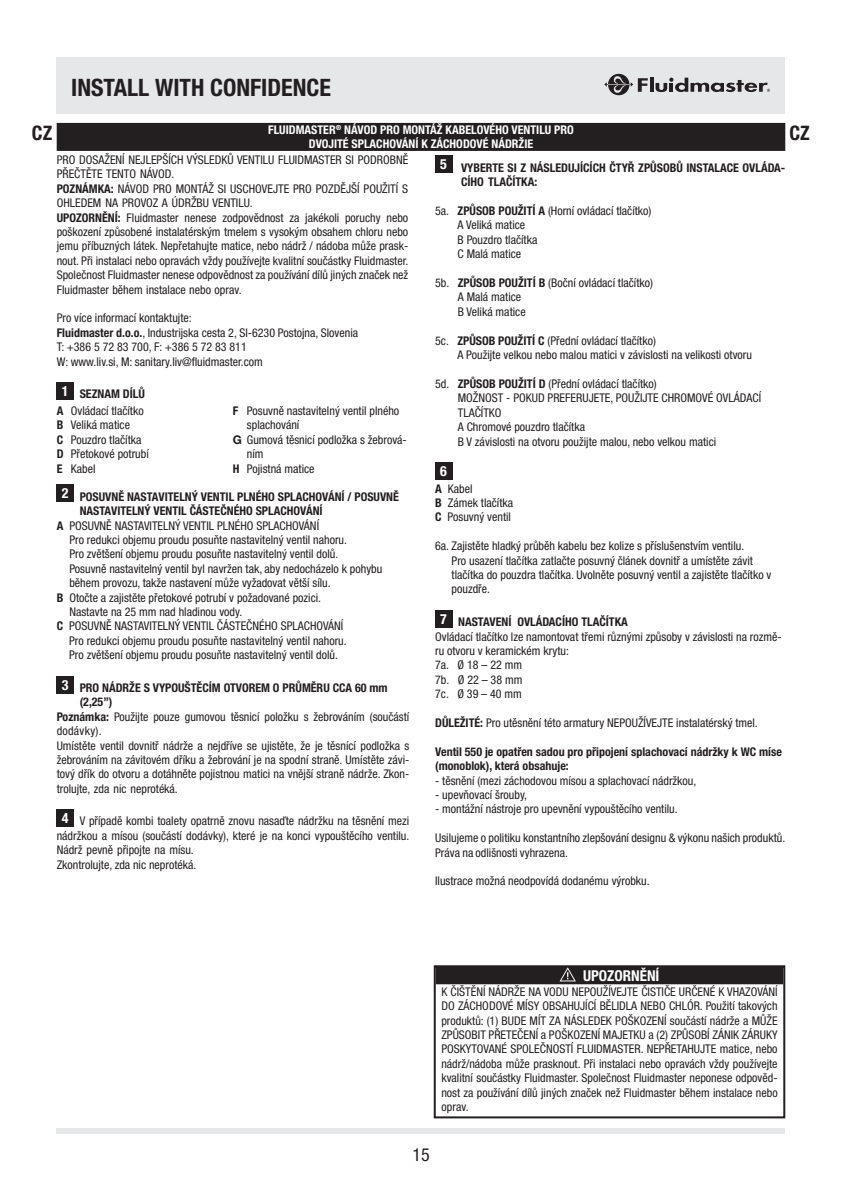
<style>
.page{position:relative;width:842px;height:1191px;background:#fff}
.page>*{position:absolute;margin:0;border:0;box-sizing:border-box;transform-origin:0 0}
.t1{font:700 condensed 24px "Helvetica Neue LT Pro";color:#231f20}
.t2{font:700 condensed 20px "Helvetica Neue LT Pro";color:#231f20}
.t3{font:condensed 18px "Helvetica Neue LT Pro";color:#231f20}
.t4{font:700 condensed 15px "Helvetica Neue LT Pro";color:#fff}
.t5{font:700 condensed 14px "Helvetica Neue LT Pro";color:#fff}
.t6{font:condensed 12px/14.4px "Helvetica Neue LT Pro";color:#231f20}
.t7{font:700 condensed 12px/14.4px "Helvetica Neue LT Pro";color:#231f20}
.t8{font:700 condensed 12px/14.4px "Helvetica Neue LT Pro";color:#fff;text-align:center}
.t9{font:condensed 12px "Helvetica Neue LT Pro";letter-spacing:.02em;color:#231f20}
.s1{font-weight:700}
.s2{font-weight:700;font-stretch:normal}
</style>
<div class="page">
<div style="left:57px;top:57px;width:728px;height:56px;background:#e6e7e9"></div>
<hr style="left:650px;top:78px;width:3px;height:14px;background:#231f20">
<svg style="left:655px;top:78px;width:115px;height:14px"></svg>
<svg style="left:604px;top:74px;width:44px;height:21px"></svg>
<div style="left:57px;top:1128px;width:728px;height:6px;background:#e6e7e9"></div>
<div style="left:57px;top:123px;width:728px;height:28px;background:#231f20"></div>
<div style="left:57px;top:485px;width:17px;height:17px;background:#231f20"></div>
<div style="left:57px;top:676px;width:17px;height:17px;background:#231f20"></div>
<div style="left:57px;top:809px;width:17px;height:17px;background:#231f20"></div>
<div style="left:435px;top:156px;width:17px;height:17px;background:#231f20"></div>
<div style="left:435px;top:462px;width:17px;height:17px;background:#231f20"></div>
<div style="left:435px;top:610px;width:17px;height:17px;background:#231f20"></div>
<div style="left:57px;top:382px;width:17px;height:17px;background:#231f20"></div>
<div style="left:436px;top:966px;width:347px;height:18px;background:#231f20"></div>
<svg style="left:560px;top:968px;width:16px;height:13px"></svg>
<div style="left:434px;top:965px;width:351px;height:153px;border:2px solid #231f20"></div>
<h1 class="t1" style="left:71px;top:73px;width:261px">INSTALL WITH CONFIDENCE</h1>
<p class="t8" style="left:268px;top:122px;width:307px">FLUIDMASTER<sup>®</sup> NÁVOD PRO MONTÁŽ KABELOVÉHO VENTILU PRO<br>DVOJITÉ SPLACHOVÁNÍ K ZÁCHODOVÉ NÁDRŽIE</p>
<h2 class="t2" style="left:32px;top:120px;width:22px">CZ</h2>
<h2 class="t2" style="left:789px;top:120px;width:22px">CZ</h2>
<p class="t6" style="left:57px;top:152px;width:353px">PRO DOSAŽENÍ NEJLEPŠÍCH VÝSLEDKŮ VENTILU FLUIDMASTER SI PODROBNĚ PŘEČTĚTE TENTO NÁVOD.<br><span class="s1">POZNÁMKA:</span> NÁVOD PRO MONTÁŽ SI USCHOVEJTE PRO POZDĚJŠÍ POUŽITÍ S OHLEDEM NA PROVOZ A ÚDRŽBU VENTILU.<br><span class="s1">UPOZORNĚNÍ:</span> Fluidmaster nenese zodpovědnost za jakékoli poruchy nebo poškození způsobené instalatérským tmelem s vysokým obsahem chloru nebo jemu příbuzných látek. Nepřetahujte matice, nebo nádrž / nádoba může prask&shy;nout. Při instalaci nebo opravách vždy používejte kvalitní součástky Fluidmaster.<br>Společnost Fluidmaster nenese odpovědnost za používání dílů jiných značek než Fluidmaster během instalace nebo oprav.</p>
<p class="t6" style="left:57px;top:311px;width:303px">Pro více informací kontaktujte:<br><span class="s1">Fluidmaster d.o.o.</span>, Industrijska cesta 2, SI-6230 Postojna, Slovenia T: +386 5 72 83 700, F: +386 5 72 83 811<br>W: www.liv.si, M: sanitary.liv@fluidmaster.com</p>
<p class="t7" style="left:62px;top:387px;width:84px"><sup>1</sup> SEZNAM DÍLŮ</p>
<p class="t6" style="left:57px;top:403px;width:94px"><span class="s1">A</span> Ovládací tlačítko<br><span class="s1">B</span> Veliká matice<br><span class="s1">C</span> Pouzdro tlačítka<br><span class="s1">D</span> Přetokové potrubí<br><span class="s1">E</span> Kabel</p>
<p class="t6" style="left:233px;top:403px;width:168px"><span class="s1">F</span> Posuvně nastavitelný ventil plného</p>
<p class="t6" style="left:247px;top:418px;width:54px">splachování</p>
<p class="t6" style="left:233px;top:432px;width:176px"><span class="s2">G</span> Gumová těsnicí podložka s žebrová-</p>
<p class="t6" style="left:247px;top:446px;width:18px">ním</p>
<p class="t6" style="left:233px;top:461px;width:83px"><span class="s1">H</span> Pojistná matice</p>
<p class="t7" style="left:62px;top:489px;width:339px"><sup>2</sup> POSUVNĚ NASTAVITELNÝ VENTIL PLNÉHO SPLACHOVÁNÍ / POSUVNĚ</p>
<p class="t7" style="left:80px;top:503px;width:244px">NASTAVITELNÝ VENTIL ČÁSTEČNÉHO SPLACHOVÁNÍ</p>
<p class="t6" style="left:57px;top:518px;width:264px"><span class="s1">A</span> POSUVNĚ NASTAVITELNÝ VENTIL PLNÉHO SPLACHOVÁNÍ</p>
<p class="t6" style="left:69px;top:532px;width:279px">Pro redukci objemu proudu posuňte nastavitelný ventil nahoru.</p>
<p class="t6" style="left:69px;top:547px;width:270px">Pro zvětšení objemu proudu posuňte nastavitelný ventil dolů.</p>
<p class="t6" style="left:69px;top:561px;width:314px">Posuvně nastavitelný ventil byl navržen tak, aby nedocházelo k pohybu</p>
<p class="t6" style="left:69px;top:575px;width:263px">během provozu, takže nastavení může vyžadovat větší sílu.</p>
<p class="t6" style="left:57px;top:590px;width:266px"><span class="s1">B</span> Otočte a zajistěte přetokové potrubí v požadované pozici.</p>
<p class="t6" style="left:69px;top:604px;width:174px">Nastavte na 25 mm nad hladinou vody.</p>
<p class="t6" style="left:57px;top:619px;width:288px"><span class="s1">C</span> POSUVNĚ NASTAVITELNÝ VENTIL ČÁSTEČNÉHO SPLACHOVÁNÍ</p>
<p class="t6" style="left:69px;top:633px;width:279px">Pro redukci objemu proudu posuňte nastavitelný ventil nahoru.</p>
<p class="t6" style="left:69px;top:647px;width:270px">Pro zvětšení objemu proudu posuňte nastavitelný ventil dolů.</p>
<p class="t7" style="left:62px;top:680px;width:327px"><sup>3</sup> PRO NÁDRŽE S VYPOUŠTĚCÍM OTVOREM O PRŮMĚRU CCA 60 mm</p>
<p class="t7" style="left:80px;top:694px;width:34px">(2,25”)</p>
<p class="t6" style="left:57px;top:709px;width:354px"><span class="s1">Poznámka:</span> Použijte pouze gumovou těsnicí položku s žebrováním (součástí</p>
<p class="t9" style="left:57px;top:724px;width:46px">dodávky).</p>
<p class="t6" style="left:57px;top:738px;width:354px">Umístěte ventil dovnitř nádrže a nejdříve se ujistěte, že je těsnící podložka s</p>
<p class="t6" style="left:57px;top:752px;width:354px">žebrováním na závitovém dříku a žebrování je na spodní straně. Umístěte závi-</p>
<p class="t6" style="left:57px;top:767px;width:354px">tový dřík do otvoru a dotáhněte pojistnou matici na vnější straně nádrže. Zkon-</p>
<p class="t6" style="left:57px;top:781px;width:123px">trolujte, zda nic neprotéká.</p>
<p class="t6" style="left:57px;top:814px;width:354px;text-indent:5px"><sup>4</sup> V případě kombi toalety opatrně znovu nasaďte nádržku na těsnění mezi nádržkou a mísou (součástí dodávky), které je na konci vypouštěcího ventilu.<br>Nádrž pevně připojte na mísu.<br>Zkontrolujte, zda nic neprotéká.</p>
<p class="t7" style="left:461px;top:160px;width:326px;text-indent:-21px"><sup>5</sup> VYBERTE SI Z NÁSLEDUJÍCÍCH ČTYŘ ZPŮSOBŮ INSTALACE OVLÁDA-<br>CÍHO TLAČÍTKA:</p>
<p class="t6" style="left:458px;top:203px;width:195px;text-indent:-22px">5a. <span class="s1">ZPŮSOB POUŽITÍ A</span> (Horní ovládací tlačítko)<br>A Veliká matice<br>B Pouzdro tlačítka<br>C Malá matice</p>
<p class="t6" style="left:458px;top:275px;width:197px;text-indent:-23px">5b. <span class="s1">ZPŮSOB POUŽITÍ B</span> (Boční ovládací tlačítko)<br>A Malá matice<br>B Veliká matice</p>
<p class="t6" style="left:457px;top:333px;width:296px;text-indent:-22px">5c. <span class="s1">ZPŮSOB POUŽITÍ C</span> (Přední ovládací tlačítko)<br>A Použijte velkou nebo malou matici v závislosti na velikosti otvoru</p>
<p class="t6" style="left:458px;top:376px;width:305px;text-indent:-23px">5d. <span class="s1">ZPŮSOB POUŽITÍ D</span> (Přední ovládací tlačítko)<br>MOŽNOST - POKUD PREFERUJETE, POUŽIJTE CHROMOVÉ OVLÁDACÍ TLAČÍTKO<br>A Chromové pouzdro tlačítka<br>B V závislosti na otvoru použijte malou, nebo velkou matici</p>
<p class="t5" style="left:440px;top:462px;width:8px">6</p>
<p class="t6" style="left:435px;top:481px;width:79px"><span class="s1">A</span> Kabel<br><span class="s1">B</span> Zámek tlačítka<br><span class="s1">C</span> Posuvný ventil</p>
<p class="t6" style="left:452px;top:539px;width:321px;text-indent:-16px">6a. Zajistěte hladký průběh kabelu bez kolize s příslušenstvím ventilu.<br>Pro usazení tlačítka zatlačte posuvný článek dovnitř a umístěte závit tlačítka do pouzdra tlačítka. Uvolněte posuvný ventil a zajistěte tlačítko v pouzdře.</p>
<p class="t6" style="left:435px;top:614px;width:348px;text-indent:5px"><sup>7</sup> <span class="s1">NASTAVENÍ OVLÁDACÍHO TLAČÍTKA<br></span>Ovládací tlačítko lze namontovat třemi různými způsoby v závislosti na rozmě&shy;ru otvoru v keramickém krytu:<br>7a. Ø 18 – 22 mm<br>7b. Ø 22 – 38 mm<br>7c. Ø 39 – 40 mm</p>
<p class="t6" style="left:435px;top:715px;width:324px"><span class="s1">DŮLEŽITÉ:</span> Pro utěsnění této armatury NEPOUŽÍVEJTE instalatérský tmel.</p>
<p class="t7" style="left:435px;top:744px;width:348px">Ventil 550 je opatřen sadou pro připojení splachovací nádržky k WC míse (monoblok), která obsahuje:</p>
<p class="t6" style="left:435px;top:773px;width:263px">- těsnění (mezi záchodovou mísou a splachovací nádržkou,</p>
<p class="t6" style="left:435px;top:787px;width:93px">- upevňovací šrouby,</p>
<p class="t6" style="left:435px;top:802px;width:244px">- montážní nástroje pro upevnění vypouštěcího ventilu.</p>
<p class="t6" style="left:435px;top:830px;width:352px">Usilujeme o politiku konstantního zlepšování designu &amp; výkonu našich produktů.<br>Práva na odlišnosti vyhrazena.</p>
<p class="t6" style="left:435px;top:874px;width:216px">Ilustrace možná neodpovídá dodanému výrobku.</p>
<p class="t4" style="left:583px;top:967px;width:78px">UPOZORNĚNÍ</p>
<p class="t6" style="left:441px;top:984px;width:338px;text-align:justify">K ČIŠTĚNÍ NÁDRŽE NA VODU NEPOUŽÍVEJTE ČISTIČE URČENÉ K VHAZOVÁNÍ DO ZÁCHODOVÉ MÍSY OBSAHUJÍCÍ BĚLIDLA NEBO CHLÓR. Použití takových produktů: (1) BUDE MÍT ZA NÁSLEDEK POŠKOZENÍ součástí nádrže a MŮŽE ZPŮSOBIT PŘETEČENÍ a POŠKOZENÍ MAJETKU a (2) ZPŮSOBÍ ZÁNIK ZÁRUKY POSKYTOVANÉ SPOLEČNOSTÍ FLUIDMASTER. NEPŘETAHUJTE matice, nebo nádrž/nádoba může prasknout. Při instalaci nebo opravách vždy používejte kvalitní součástky Fluidmaster. Společnost Fluidmaster neponese odpověd&shy;nost za používání dílů jiných značek než Fluidmaster během instalace nebo oprav.</p>
<h3 class="t3" style="left:412px;top:1144px;width:19px">15</h3>
</div>
